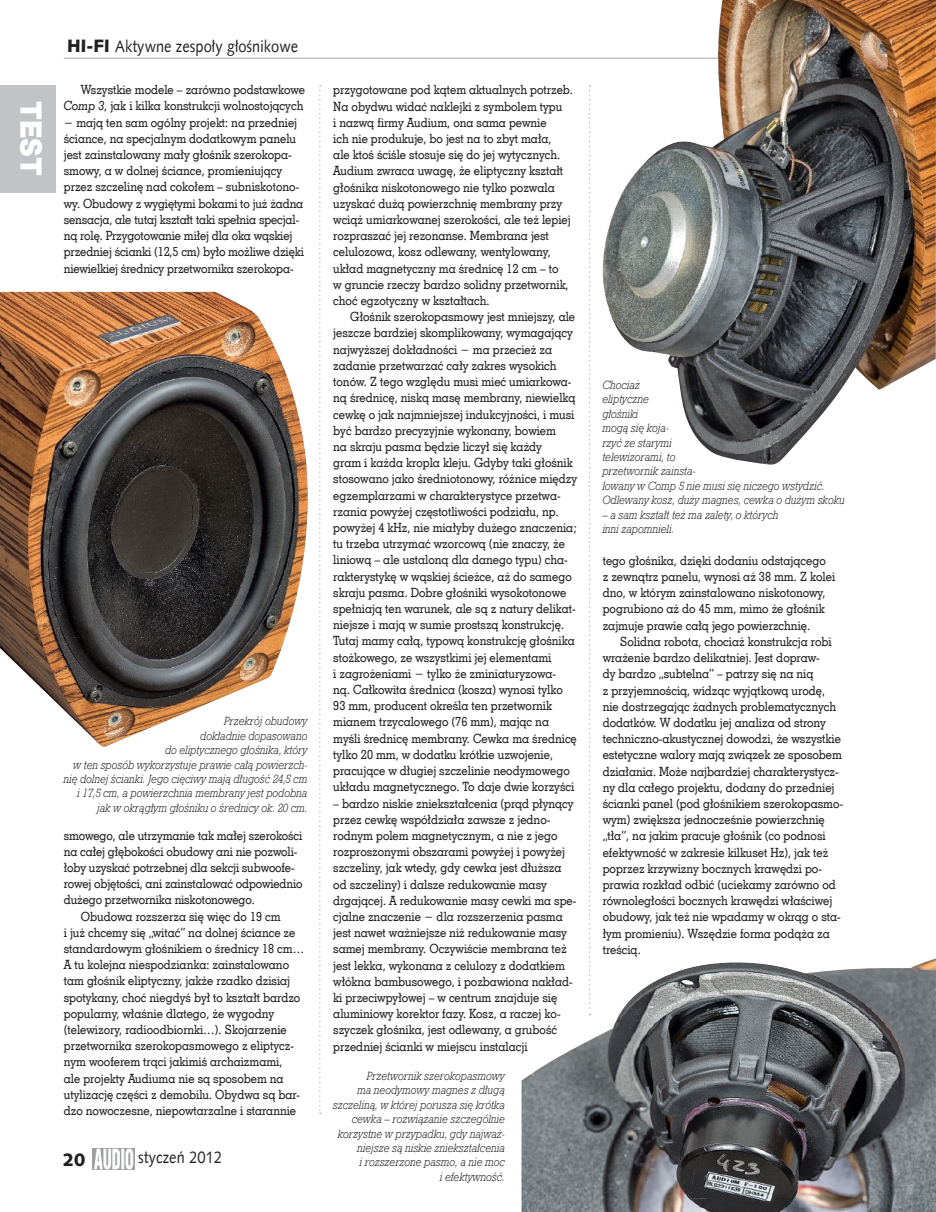
<style>
.page{position:relative;width:936px;height:1212px;background:#fff}
.page>*{position:absolute;margin:0;border:0;box-sizing:border-box;transform-origin:0 0}
.t1{font:27.15px "Swis 721 Blk 2 EU";color:#fff;scale:.9 1}
.t2{font:18px "Humanst 531 Blk EU";color:#231f20}
.t3{font:16.5px "Humanst 531 EU";color:#231f20;scale:.9 1}
.t4{font:12.75px/16.2px "Geo Slab 703 Md EU";color:#231f20;scale:.9 1}
.t5{font:italic 12px/14.4px "Geo Slab 712 Lt EU";color:#231f20;text-align:right;scale:.9 1}
.s1{font-family:"Humanst 531 Blk EU";font-size:18px}
.s2{font-style:italic}
</style>
<div class="page">
<div style="left:0;top:85px;width:55px;height:107px;background:#c2c3c6"></div>
<img style="left:93px;top:1148px;width:41px;height:21px">
<svg style="left:589px;top:85px;width:1px;height:873px"></svg>
<svg style="left:319px;top:85px;width:2px;height:1029px"></svg>
<img style="left:0;top:292px;width:308px;height:455px">
<img style="left:521px;top:958px;width:414px;height:254px">
<hr style="left:64px;top:58px;width:871px;height:1px;background:#c2c3c6">
<img style="left:602px;top:0;width:333px;height:465px">
<h1 class="t1" style="left:50px;top:101px;width:85px;rotate:90deg">TEST</h1>
<p class="t3" style="left:67px;top:35px;width:258px"><span class="s1">HI-FI</span> Aktywne zespoły głośnikowe</p>
<p class="t4" style="left:64px;top:82px;width:269px;text-indent:17px">Wszystkie modele – zarówno podstawkowe <span class="s2">Comp 3</span>, jak i kilka konstrukcji wolnostojących − mają ten sam ogólny projekt: na przedniej ściance, na specjalnym dodatkowym panelu jest zainstalowany mały głośnik szerokopa&shy;smowy, a w dolnej ściance, promieniujący przez szczelinę nad cokołem – subniskotono&shy;wy. Obudowy z wygiętymi bokami to już żadna sensacja, ale tutaj kształt taki spełnia specjal&shy;ną rolę. Przygotowanie miłej dla oka wąskiej przedniej ścianki (12,5 cm) było możliwe dzięki niewielkiej średnicy przetwornika szerokopa-</p>
<p class="t5" style="left:64px;top:714px;width:272px">Przekrój obudowy<br>dokładnie dopasowano<br>do eliptycznego głośnika, który<br>w ten sposób wykorzystuje prawie całą powierzch&shy;nię dolnej ścianki. Jego cięciwy mają długość 24,5 cm i 17,5 cm, a powierzchnia membrany jest podobna jak w okrągłym głośniku o średnicy ok. 20 cm.</p>
<p class="t4" style="left:64px;top:827px;width:266px">smowego, ale utrzymanie tak małej szerokości</p>
<p class="t4" style="left:64px;top:843px;width:261px">na całej głębokości obudowy ani nie pozwoli-</p>
<p class="t4" style="left:64px;top:859px;width:258px">łoby uzyskać potrzebnej dla sekcji subwoofe-</p>
<p class="t4" style="left:64px;top:875px;width:267px">rowej objętości, ani zainstalować odpowiednio</p>
<p class="t4" style="left:64px;top:892px;width:214px">dużego przetwornika niskotonowego.</p>
<p class="t4" style="left:81px;top:908px;width:223px">Obudowa rozszerza się więc do 19 cm</p>
<p class="t4" style="left:64px;top:924px;width:259px">i już chcemy się „witać” na dolnej ściance ze</p>
<p class="t4" style="left:64px;top:940px;width:268px">standardowym głośnikiem o średnicy 18 cm…</p>
<p class="t4" style="left:64px;top:956px;width:252px">A tu kolejna niespodzianka: zainstalowano</p>
<p class="t4" style="left:64px;top:973px;width:253px">tam głośnik eliptyczny, jakże rzadko dzisiaj</p>
<p class="t4" style="left:64px;top:989px;width:264px">spotykany, choć niegdyś był to kształt bardzo</p>
<p class="t4" style="left:64px;top:1005px;width:235px">popularny, właśnie dlatego, że wygodny</p>
<p class="t4" style="left:64px;top:1021px;width:249px">(telewizory, radioodbiornki…). Skojarzenie</p>
<p class="t4" style="left:64px;top:1037px;width:257px">przetwornika szerokopasmowego z eliptycz-</p>
<p class="t4" style="left:64px;top:1054px;width:244px">nym wooferem trąci jakimiś archaizmami,</p>
<p class="t4" style="left:64px;top:1070px;width:246px">ale projekty Audiuma nie są sposobem na</p>
<p class="t4" style="left:64px;top:1086px;width:264px">utylizację części z demobilu. Obydwa są bar-</p>
<p class="t4" style="left:64px;top:1102px;width:260px">dzo nowoczesne, niepowtarzalne i starannie</p>
<h2 class="t2" style="left:63px;top:1148px;width:24px">20</h2>
<p class="t3" style="left:138px;top:1147px;width:95px">styczeń 2012</p>
<p class="t4" style="left:333px;top:82px;width:268px">przygotowane pod kątem aktualnych potrzeb.<br>Na obydwu widać naklejki z symbolem typu<br>i nazwą firmy Audium, ona sama pewnie<br>ich nie produkuje, bo jest na to zbyt mała,<br>ale ktoś ściśle stosuje się do jej wytycznych.<br>Audium zwraca uwagę, że eliptyczny kształt głośnika niskotonowego nie tylko pozwala uzyskać dużą powierzchnię membrany przy wciąż umiarkowanej szerokości, ale też lepiej rozpraszać jej rezonanse. Membrana jest celulozowa, kosz odlewany, wentylowany, układ magnetyczny ma średnicę 12 cm – to<br>w gruncie rzeczy bardzo solidny przetwornik, choć egzotyczny w kształtach.</p>
<p class="t4" style="left:333px;top:309px;width:272px;text-indent:17px">Głośnik szerokopasmowy jest mniejszy, ale jeszcze bardziej skomplikowany, wymagający najwyższej dokładności − ma przecież za zadanie przetwarzać cały zakres wysokich tonów. Z tego względu musi mieć umiarkowa&shy;ną średnicę, niską masę membrany, niewielką cewkę o jak najmniejszej indukcyjności, i musi być bardzo precyzyjnie wykonany, bowiem<br>na skraju pasma będzie liczył się każdy<br>gram i każda kropla kleju. Gdyby taki głośnik stosowano jako średniotonowy, różnice między egzemplarzami w charakterystyce przetwa&shy;rzania powyżej częstotliwości podziału, np. powyżej 4 kHz, nie miałyby dużego znaczenia; tu trzeba utrzymać wzorcową (nie znaczy, że liniową – ale ustaloną dla danego typu) cha&shy;rakterystykę w wąskiej ścieżce, aż do samego skraju pasma. Dobre głośniki wysokotonowe spełniają ten warunek, ale są z natury delikat&shy;niejsze i mają w sumie prostszą konstrukcję.<br>Tutaj mamy całą, typową konstrukcję głośnika stożkowego, ze wszystkimi jej elementami<br>i zagrożeniami − tylko że zminiaturyzowa-<br>ną. Całkowita średnica (kosza) wynosi tylko 93 mm, producent określa ten przetwornik mianem trzycalowego (76 mm), mając na myśli średnicę membrany. Cewka ma średnicę tylko 20 mm, w dodatku krótkie uzwojenie, pracujące w długiej szczelinie neodymowego układu magnetycznego. To daje dwie korzyści</p>
<p class="t4" style="left:333px;top:795px;width:271px">– bardzo niskie zniekształcenia (prąd płynący przez cewkę współdziała zawsze z jedno&shy;rodnym polem magnetycznym, a nie z jego rozproszonymi obszarami powyżej i powyżej szczeliny, jak wtedy, gdy cewka jest dłuższa od szczeliny) i dalsze redukowanie masy drgającej. A redukowanie masy cewki ma spe&shy;cjalne znaczenie − dla rozszerzenia pasma jest nawet ważniejsze niż redukowanie masy samej membrany. Oczywiście membrana też jest lekka, wykonana z celulozy z dodatkiem włókna bambusowego, i pozbawiona nakład&shy;ki przeciwpyłowej – w centrum znajduje się aluminiowy korektor fazy. Kosz, a raczej ko&shy;szyczek głośnika, jest odlewany, a grubość przedniej ścianki w miejscu instalacji</p>
<p class="t5" style="left:333px;top:1068px;width:192px">Przetwornik szerokopasmowy<br>ma neodymowy magnes z długą szczeliną, w której porusza się krótka cewka – rozwiązanie szczególnie korzystne w przypadku, gdy najważ&shy;niejsze są niskie zniekształcenia<br>i rozszerzone pasmo, a nie moc<br>i efektywność.</p>
<p class="t5" style="left:602px;top:377px;width:271px;text-align:left">Chociaż<br>eliptyczne<br>głośniki<br>mogą się koja-<br>rzyć ze starymi<br>telewizorami, to<br>przetwornik zainsta-<br>lowany w Comp 5 nie musi się niczego wstydzić.<br>Odlewany kosz, duży magnes, cewka o dużym skoku</p>
<p class="t5" style="left:602px;top:507px;width:197px;text-align:left">– a sam kształt też ma zalety, o których inni zapomnieli.</p>
<p class="t4" style="left:602px;top:552px;width:260px">tego głośnika, dzięki dodaniu odstającego<br>z zewnątrz panelu, wynosi aż 38 mm. Z kolei dno, w którym zainstalowano niskotonowy, pogrubiono aż do 45 mm, mimo że głośnik zajmuje prawie całą jego powierzchnię.</p>
<p class="t4" style="left:602px;top:633px;width:269px;text-indent:17px">Solidna robota, chociaż konstrukcja robi wrażenie bardzo delikatniej. Jest dopraw-<br>dy bardzo „subtelna” – patrzy się na nią<br>z przyjemnością, widząc wyjątkową urodę, nie dostrzegając żadnych problematycznych dodatków. W dodatku jej analiza od strony techniczno-akustycznej dowodzi, że wszystkie estetyczne walory mają związek ze sposobem działania. Może najbardziej charakterystycz&shy;ny dla całego projektu, dodany do przedniej ścianki panel (pod głośnikiem szerokopasmo&shy;wym) zwiększa jednocześnie powierzchnię „tła”, na jakim pracuje głośnik (co podnosi efektywność w zakresie kilkuset Hz), jak też poprzez krzywizny bocznych krawędzi po&shy;prawia rozkład odbić (uciekamy zarówno od równoległości bocznych krawędzi właściwej obudowy, jak też nie wpadamy w okrąg o sta&shy;łym promieniu). Wszędzie forma podąża za treścią.</p>
</div>
